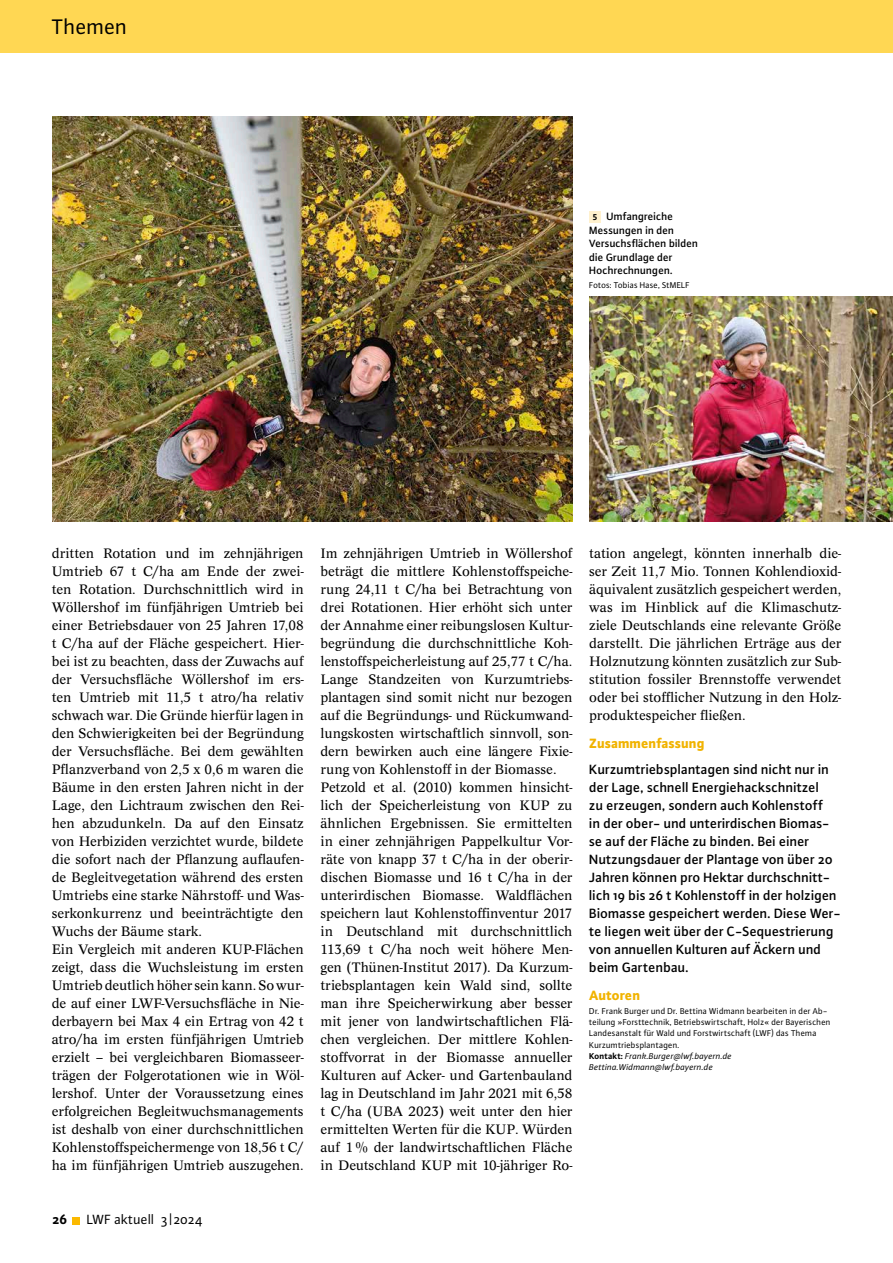
<style>
.page{position:relative;width:893px;height:1263px;background:#fff}
.page>*{position:absolute;margin:0;border:0;box-sizing:border-box;transform-origin:0 0}
.t1{font:22.5px "Plus Sans Pro";letter-spacing:-.005em;color:#000}
.t2{font:14.25px/18px "Concept Pro";letter-spacing:-.005em;color:#000}
.t3{font:500 14.25px/18px "Plus Sans Pro";color:#000}
.t4{font:800 14.25px "Plus Sans Pro";color:#f1b300}
.t5{font:14.25px "Plus Sans Pro";color:#000}
.t6{font:700 14.25px "Plus Sans Pro";color:#000}
.t7{font:500 11.25px/13.5px "Plus Sans Pro";color:#000}
.t8{font:9px/11.2px "Plus Sans Pro";letter-spacing:.005em;color:#000}
.s1{font-weight:700;font-size:9px}
.s2{font-weight:700}
.s3{font-style:italic}
</style>
<div class="page">
<div style="left:0;top:0;width:893px;height:53px;background:#ffd753"></div>
<div style="left:72px;top:1217px;width:8px;height:7px;background:#fbb900"></div>
<img style="left:52px;top:116px;width:520px;height:406px">
<div style="left:589px;top:211px;width:12px;height:12px;background:#fff1ce"></div>
<img style="left:589px;top:296px;width:304px;height:226px">
<h1 class="t1" style="left:52px;top:12px;width:77px">Themen</h1>
<p class="t7" style="left:589px;top:209px;width:111px;text-indent:4px"><span class="s1">5</span> Umfangreiche<br>Messungen in den<br>Versuchsflächen bilden die Grundlage der<br>Hochrechnungen.</p>
<p class="t8" style="left:589px;top:279px;width:102px">Fotos: Tobias Hase, StMELF</p>
<p class="t2" style="left:52px;top:544px;width:253px">dritten Rotation und im zehnjährigen Umtrieb 67 t C/ha am Ende der zwei&shy;ten Rotation. Durchschnittlich wird in Wöllershof im fünfjährigen Umtrieb bei einer Betriebsdauer von 25 Jahren 17,08 t C/ha auf der Fläche gespeichert. Hier&shy;bei ist zu beachten, dass der Zuwachs auf der Versuchsfläche Wöllershof im ers&shy;ten Umtrieb mit 11,5 t atro/ha relativ schwach war. Die Gründe hierfür lagen in den Schwierigkeiten bei der Begründung der Versuchsfläche. Bei dem gewählten Pflanzverband von 2,5 x 0,6 m waren die Bäume in den ersten Jahren nicht in der Lage, den Lichtraum zwischen den Rei&shy;hen abzudunkeln. Da auf den Einsatz von Herbiziden verzichtet wurde, bildete die sofort nach der Pflanzung auflaufen&shy;de Begleitvegetation während des ersten Umtriebs eine starke Nährstoff- und Was&shy;serkonkurrenz und beeinträchtigte den Wuchs der Bäume stark.<br>Ein Vergleich mit anderen KUP-Flächen zeigt, dass die Wuchsleistung im ersten Umtrieb deutlich höher sein kann. So wur&shy;de auf einer LWF-Versuchsfläche in Nie&shy;derbayern bei Max 4 ein Ertrag von 42 t atro/ha im ersten fünfjährigen Umtrieb erzielt – bei vergleichbaren Biomasseer&shy;trägen der Folgerotationen wie in Wöl&shy;lershof. Unter der Voraussetzung eines erfolgreichen Begleitwuchsmanagements ist deshalb von einer durchschnittlichen Kohlenstoffspeichermenge von 18,56 t C/ ha im fünfjährigen Umtrieb auszugehen.</p>
<p class="t6" style="left:52px;top:1209px;width:16px">26</p>
<p class="t5" style="left:87px;top:1210px;width:118px">LWF aktuell 3 |2024</p>
<p class="t2" style="left:320px;top:544px;width:253px">Im zehnjährigen Umtrieb in Wöllershof beträgt die mittlere Kohlenstoffspeiche&shy;rung 24,11 t C/ha bei Betrachtung von drei Rotationen. Hier erhöht sich unter der Annahme einer reibungslosen Kultur&shy;begründung die durchschnittliche Koh&shy;lenstoffspeicherleistung auf 25,77 t C/ha.<br>Lange Standzeiten von Kurzumtriebs&shy;plantagen sind somit nicht nur bezogen auf die Begründungs- und Rückumwand&shy;lungskosten wirtschaftlich sinnvoll, son&shy;dern bewirken auch eine längere Fixie&shy;rung von Kohlenstoff in der Biomasse.<br>Petzold et al. (2010) kommen hinsicht&shy;lich der Speicherleistung von KUP zu ähnlichen Ergebnissen. Sie ermittelten in einer zehnjährigen Pappelkultur Vor&shy;räte von knapp 37 t C/ha in der oberir&shy;dischen Biomasse und 16 t C/ha in der unterirdischen Biomasse. Waldflächen speichern laut Kohlenstoffinventur 2017 in Deutschland mit durchschnittlich 113,69 t C/ha noch weit höhere Men&shy;gen (Thünen-Institut 2017). Da Kurzum&shy;triebsplantagen kein Wald sind, sollte man ihre Speicherwirkung aber besser mit jener von landwirtschaftlichen Flä&shy;chen vergleichen. Der mittlere Kohlen&shy;stoffvorrat in der Biomasse annueller Kulturen auf Acker- und Gartenbauland lag in Deutschland im Jahr 2021 mit 6,58 t C/ha (UBA 2023) weit unter den hier ermittelten Werten für die KUP. Würden auf 1% der landwirtschaftlichen Fläche in Deutschland KUP mit 10-jähriger Ro-</p>
<p class="t2" style="left:589px;top:544px;width:253px;text-align:justify">tation angelegt, könnten innerhalb die&shy;ser Zeit 11,7 Mio. Tonnen Kohlendioxid&shy;äquivalent zusätzlich gespeichert werden, was im Hinblick auf die Klimaschutz&shy;ziele Deutschlands eine relevante Größe darstellt. Die jährlichen Erträge aus der Holznutzung könnten zusätzlich zur Sub&shy;stitution fossiler Brennstoffe verwendet oder bei stofflicher Nutzung in den Holz&shy;produktespeicher fließen.</p>
<p class="t4" style="left:589px;top:732px;width:117px">Zusammenfassung</p>
<p class="t3" style="left:589px;top:759px;width:253px">Kurzumtriebsplantagen sind nicht nur in der Lage, schnell Energiehackschnitzel<br>zu erzeugen, sondern auch Kohlenstoff<br>in der ober- und unterirdischen Biomas&shy;se auf der Fläche zu binden. Bei einer Nutzungsdauer der Plantage von über 20<br>Jahren können pro Hektar durchschnitt&shy;lich 19 bis 26 t Kohlenstoff in der holzigen Biomasse gespeichert werden. Diese Wer&shy;te liegen weit über der C-Sequestrierung von annuellen Kulturen auf Äckern und beim Gartenbau.</p>
<p class="t4" style="left:589px;top:984px;width:52px">Autoren</p>
<p class="t8" style="left:589px;top:1005px;width:243px">Dr. Frank Burger und Dr. Bettina Widmann bearbeiten in der Ab&shy;teilung »Forsttechnik, Betriebswirtschaft, Holz« der Bayerischen Landesanstalt für Wald und Forstwirtschaft (LWF) das Thema Kurzumtriebsplantagen.<br><span class="s2">Kontakt:</span> <span class="s3">Frank.Burger@lwf.bayern.de Bettina.Widmann@lwf.bayern.de</span></p>
</div>
